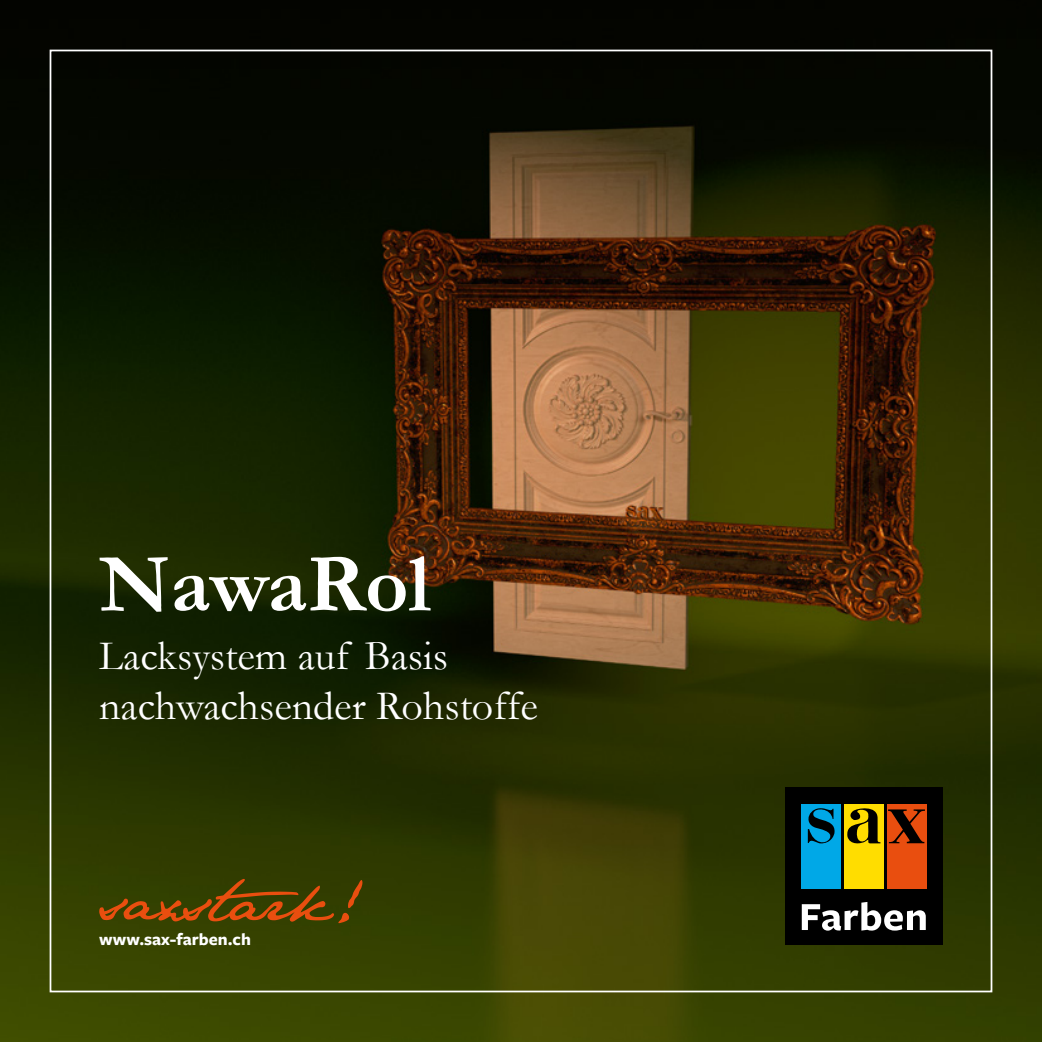
<style>
.page{position:relative;width:1042px;height:1042px;background:#fff}
.page>*{position:absolute;margin:0;border:0;box-sizing:border-box;transform-origin:0 0}
.t1{font:700 84px "Garamond";letter-spacing:-.005em;color:#fff}
.t2{font:42px/50.4px "Garamond";color:#fff}
.t3{font:700 17.5px "Freight Sans Pro";color:#fff}
</style>
<div class="page">
<img style="left:0;top:0;width:1042px;height:1042px">
<div style="left:785px;top:787px;width:158px;height:158px;background:#000"></div>
<div style="left:844px;top:804px;width:39px;height:84px;background:#fd0"></div>
<svg style="left:847px;top:808px;width:33px;height:36px"></svg>
<div style="left:801px;top:804px;width:40px;height:84px;background:#00a8e7"></div>
<svg style="left:807px;top:808px;width:28px;height:36px"></svg>
<div style="left:886px;top:804px;width:40px;height:84px;background:#e94e0f"></div>
<svg style="left:888px;top:809px;width:37px;height:34px"></svg>
<svg style="left:802px;top:902px;width:124px;height:29px"></svg>
<svg style="left:99px;top:879px;width:263px;height:47px"></svg>
<h1 class="t1" style="left:99px;top:527px;width:333px">NawaRol</h1>
<p class="t2" style="left:99px;top:629px;width:440px">Lacksystem auf Basis nachwachsender Rohstoffe</p>
<p class="t3" style="left:99px;top:927px;width:153px">www.sax-farben.ch</p>
</div>
